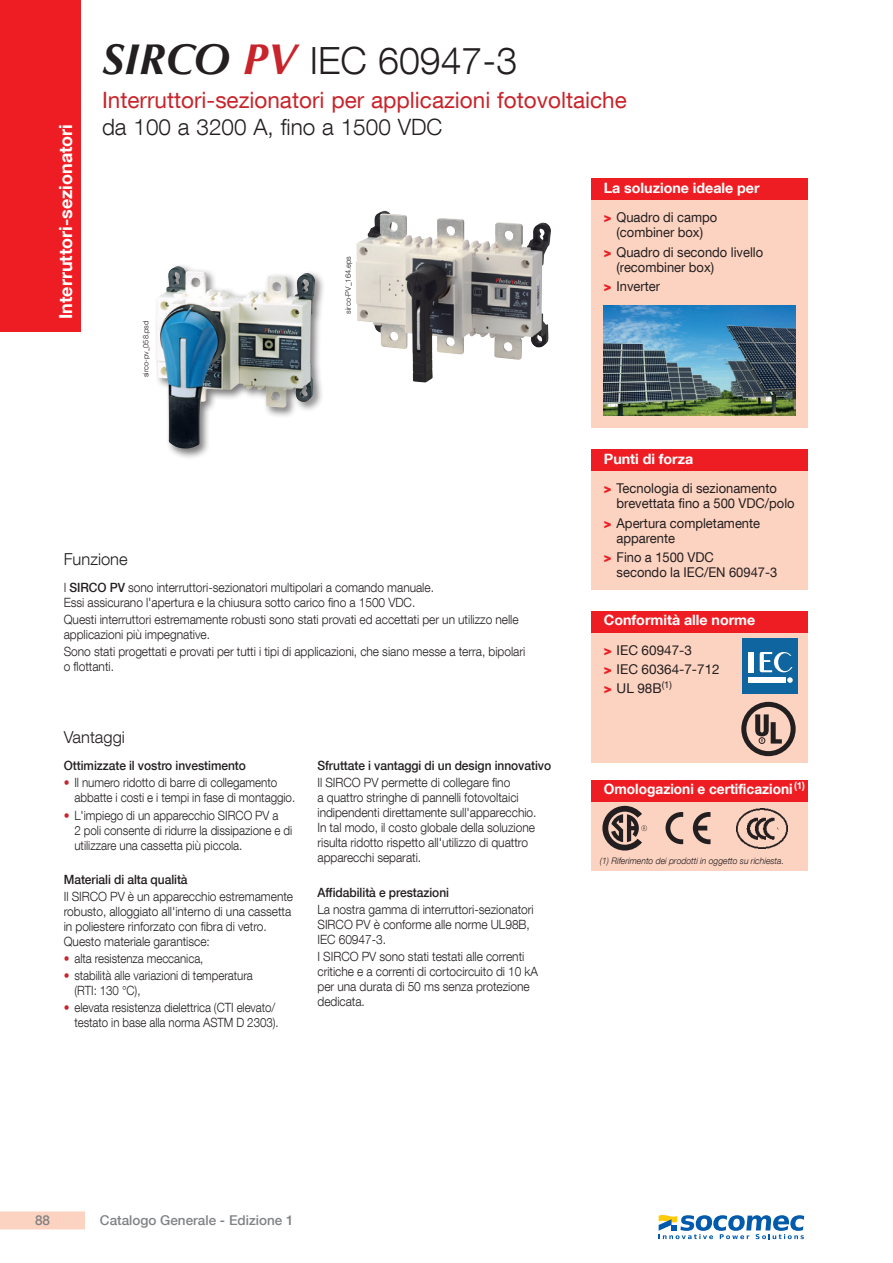
<style>
.page{position:relative;width:893px;height:1263px;background:#fff}
.page>*{position:absolute;margin:0;border:0;box-sizing:border-box;transform-origin:0 0}
.t1{font:300 37.5px "Helvetica Neue LT Com";color:#231f20}
.t2{font:22.5px "Helvetica Neue LT Com";color:#c8242b}
.t3{font:300 22.5px "Helvetica Neue LT Com";color:#231f20}
.t4{font:700 18px "Helvetica Neue LT Com";color:#fff}
.t5{font:300 16.5px "Helvetica Neue LT Com";color:#231f20}
.t6{font:700 14.25px "Helvetica Neue LT Com";color:#fff}
.t7{font:700 14.25px "Helvetica Neue LT Com";color:#fff;scale:.96 1}
.t8{font:13.5px/15px "Helvetica Neue LT Com";color:#231f20;scale:.96 1}
.t9{font:13.5px/19.2px "Helvetica Neue LT Com";color:#231f20}
.t10{font:500 13.5px "Helvetica Neue LT Com";color:#808285}
.t11{font:300 12.75px/15px "Helvetica Neue LT Com";letter-spacing:-.005em;color:#231f20;scale:.94 1}
.t12{font:300 12.75px/15px "Helvetica Neue LT Com";letter-spacing:-.005em;color:#231f20;scale:.91 1}
.t13{font:300 12.75px/15px "Helvetica Neue LT Com";letter-spacing:-.005em;color:#231f20;scale:.9 1}
.t14{font:500 12.75px "Helvetica Neue LT Com";letter-spacing:-.005em;color:#231f20;scale:.94 1}
.t15{font:italic 300 9px "Helvetica Neue LT Com";color:#231f20;scale:.96 1}
.t16{font:300 7.5px "Helvetica Neue LT Com";color:#231f20}
.s1{font-family:"Optima LT Std";font-weight:700;font-style:italic;font-size:43.5px}
.s2{font-family:"Optima LT Std";font-weight:700;font-style:italic;font-size:43.5px;color:#c8242b}
.s3{font-weight:900;color:#ee1d23}
.s4{font-weight:500}
.s5{color:#c8242b}
</style>
<div class="page">
<div style="left:0;top:1211px;width:85px;height:18px;background:#fcd2c0"></div>
<div style="left:0;top:0;width:81px;height:332px;background:#ee1d23"></div>
<img style="left:355px;top:222px;width:196px;height:161px">
<img style="left:356px;top:215px;width:133px;height:167px">
<div style="left:591px;top:200px;width:217px;height:227px;background:#fcd2c0"></div>
<div style="left:591px;top:179px;width:217px;height:21px;background:#ee1d23"></div>
<img style="left:604px;top:305px;width:191px;height:111px">
<div style="left:591px;top:471px;width:217px;height:119px;background:#fcd2c0"></div>
<div style="left:591px;top:450px;width:217px;height:21px;background:#ee1d23"></div>
<div style="left:591px;top:632px;width:217px;height:131px;background:#fcd2c0"></div>
<div style="left:591px;top:611px;width:217px;height:21px;background:#ee1d23"></div>
<div style="left:742px;top:638px;width:55px;height:56px;background:#0e659f"></div>
<hr style="left:748px;top:678px;width:37px;height:1px;background:#fff">
<hr style="left:748px;top:680px;width:37px;height:1px;background:#fff">
<hr style="left:748px;top:682px;width:37px;height:1px;background:#fff">
<div style="left:748px;top:652px;width:5px;height:20px;background:#fff"></div>
<svg style="left:760px;top:652px;width:33px;height:31px"></svg>
<svg style="left:741px;top:702px;width:55px;height:54px"></svg>
<div style="left:759px;top:737px;width:6px;height:7px;border:1px solid #231f20;border-radius:50%"></div>
<div style="left:591px;top:801px;width:217px;height:69px;background:#fcd2c0"></div>
<div style="left:591px;top:780px;width:217px;height:21px;background:#ee1d23"></div>
<svg style="left:665px;top:812px;width:18px;height:32px"></svg>
<svg style="left:693px;top:812px;width:17px;height:32px"></svg>
<svg style="left:602px;top:806px;width:45px;height:44px"></svg>
<img style="left:737px;top:809px;width:50px;height:40px">
<div style="left:154px;top:263px;width:172px;height:197px;background:#231f20;opacity:.6"></div>
<img style="left:157px;top:267px;width:158px;height:182px">
<svg style="left:659px;top:1215px;width:145px;height:24px"></svg>
<h3 class="t4" style="left:54px;top:319px;width:196px;rotate:-90deg">Interruttori-sezionatori</h3>
<h1 class="t1" style="left:102px;top:38px;width:417px"><span class="s1">SIRCO</span> <span class="s2">PV</span> IEC 60947-3</h1>
<h2 class="t2" style="left:102px;top:86px;width:526px">Interruttori-sezionatori per applicazioni fotovoltaiche</h2>
<h2 class="t3" style="left:102px;top:114px;width:342px">da 100 a 3200 A, fino a 1500 VDC</h2>
<p class="t16" style="left:141px;top:377px;width:58px;rotate:-90deg">sirco-pv_058.psd</p>
<p class="t16" style="left:344px;top:314px;width:59px;rotate:-90deg">sirco-PV_164.eps</p>
<p class="t6" style="left:604px;top:179px;width:157px">La soluzione ideale per</p>
<p class="t8" style="left:604px;top:210px;width:120px;text-align:center"><span class="s3">&gt;</span> Quadro di campo (combiner box)</p>
<p class="t8" style="left:617px;top:244px;width:154px;text-indent:-13px"><span class="s3">&gt;</span> Quadro di secondo livello (recombiner box)</p>
<p class="t8" style="left:604px;top:278px;width:60px"><span class="s3">&gt;</span> Inverter</p>
<p class="t6" style="left:604px;top:450px;width:91px">Punti di forza</p>
<p class="t5" style="left:64px;top:549px;width:65px">Funzione</p>
<p class="t11" style="left:64px;top:579px;width:395px">I <span class="s4">SIRCO PV</span> sono interruttori-sezionatori multipolari a comando manuale.<br>Essi assicurano l'apertura e la chiusura sotto carico fino a 1500 VDC.</p>
<p class="t11" style="left:64px;top:611px;width:485px">Questi interruttori estremamente robusti sono stati provati ed accettati per un utilizzo nelle applicazioni più impegnative.</p>
<p class="t11" style="left:64px;top:644px;width:493px">Sono stati progettati e provati per tutti i tipi di applicazioni, che siano messe a terra, bipolari o flottanti.</p>
<p class="t5" style="left:64px;top:727px;width:63px">Vantaggi</p>
<p class="t14" style="left:64px;top:758px;width:195px">Ottimizzate il vostro investimento</p>
<p class="t12" style="left:74px;top:775px;width:244px;text-indent:-11px"><span class="s5">•</span> Il numero ridotto di barre di collegamento abbatte i costi e i tempi in fase di montaggio.</p>
<p class="t12" style="left:74px;top:807px;width:241px;text-indent:-11px"><span class="s5">•</span> L'impiego di un apparecchio SIRCO PV a<br>2 poli consente di ridurre la dissipazione e di utilizzare una cassetta più piccola.</p>
<p class="t14" style="left:64px;top:872px;width:133px">Materiali di alta qualità</p>
<p class="t11" style="left:64px;top:889px;width:246px">Il SIRCO PV è un apparecchio estremamente robusto, alloggiato all'interno di una cassetta in poliestere rinforzato con fibra di vetro.<br>Questo materiale garantisce:</p>
<p class="t13" style="left:64px;top:951px;width:157px"><span class="s5">•</span> alta resistenza meccanica,</p>
<p class="t13" style="left:74px;top:968px;width:200px;text-indent:-11px"><span class="s5">•</span> stabilità alle variazioni di temperatura (RTI: 130 °C),</p>
<p class="t13" style="left:64px;top:1000px;width:240px;text-align:right"><span class="s5">•</span> elevata resistenza dielettrica (CTI elevato/ testato in base alla norma ASTM D 2303).</p>
<p class="t14" style="left:317px;top:758px;width:250px">Sfruttate i vantaggi di un design innovativo</p>
<p class="t11" style="left:317px;top:775px;width:235px">Il SIRCO PV permette di collegare fino<br>a quattro stringhe di pannelli fotovoltaici indipendenti direttamente sull'apparecchio.<br>In tal modo, il costo globale della soluzione risulta ridotto rispetto all'utilizzo di quattro apparecchi separati.</p>
<p class="t14" style="left:317px;top:884px;width:141px">Affidabilità e prestazioni</p>
<p class="t11" style="left:317px;top:901px;width:232px">La nostra gamma di interruttori-sezionatori<br>SIRCO PV è conforme alle norme UL98B,<br>IEC 60947-3.</p>
<p class="t11" style="left:317px;top:948px;width:236px">I SIRCO PV sono stati testati alle correnti critiche e a correnti di cortocircuito di 10 kA per una durata di 50 ms senza protezione dedicata.</p>
<p class="t8" style="left:617px;top:481px;width:187px;text-indent:-13px"><span class="s3">&gt;</span> Tecnologia di sezionamento brevettata fino a 500 VDC/polo</p>
<p class="t8" style="left:617px;top:515px;width:151px;text-indent:-13px"><span class="s3">&gt;</span> Apertura completamente apparente</p>
<p class="t8" style="left:617px;top:549px;width:169px;text-indent:-13px"><span class="s3">&gt;</span> Fino a 1500 VDC<br>secondo la IEC/EN 60947-3</p>
<p class="t6" style="left:604px;top:611px;width:153px">Conformità alle norme</p>
<p class="t9" style="left:604px;top:640px;width:117px"><span class="s3">&gt;</span> IEC 60947-3<br><span class="s3">&gt;</span> IEC 60364-7-712 <span class="s3">&gt;</span> UL 98B<sup>(1)</sup></p>
<p class="t7" style="left:604px;top:780px;width:211px">Omologazioni e certificazioni<sup>(1)</sup></p>
<p class="t15" style="left:600px;top:855px;width:193px">(1) Riferimento dei prodotti in oggetto su richiesta.</p>
<p class="t10" style="left:35px;top:1212px;width:17px">88</p>
<p class="t10" style="left:100px;top:1212px;width:195px">Catalogo Generale - Edizione 1</p>
</div>
